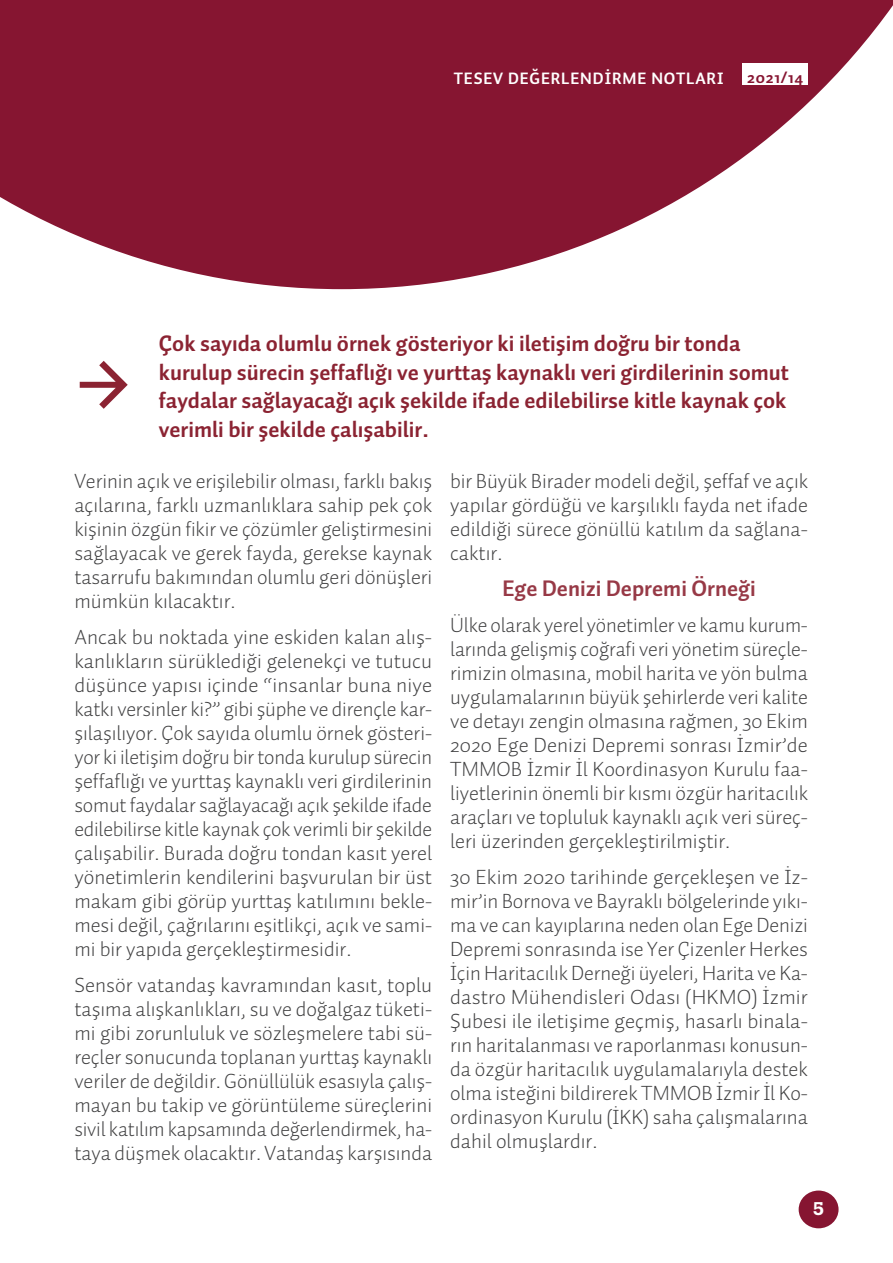
<style>
.page{position:relative;width:893px;height:1263px;background:#fff}
.page>*{position:absolute;margin:0;border:0;box-sizing:border-box;transform-origin:0 0}
.Paragraf_Stili_1{font:700 22.5px/28.5px "Auto 2 TR";color:#8b2332}
._2020_FES_Normal_TR{font:700 22.5px "Auto 2 TR";color:#973946}
._2020_FES_Normal_TR-2{font:300 21px/24px "Auto 2 TR";color:#3e3e3f;text-align:justify}
.Paragraf_Stili_1-2{font:600 18px "Produkt";color:#fff}
.t1{font:700 16.65px "Auto 2 TR";letter-spacing:.05em;color:#861531}
.t2{font:700 16.5px "Auto 2 TR";letter-spacing:.05em;color:#fff}
</style>
<div class="page">
<svg style="left:0;top:0;width:893px;height:289px;fill:#861531"></svg>
<div style="left:743px;top:64px;width:65px;height:21px;background:#fff"></div>
<div style="left:799px;top:1190px;width:39px;height:38px;background:#861531;border-radius:50%"></div>
<svg style="left:80px;top:361px;width:48px;height:48px"></svg>
<p class="t2" style="left:454px;top:68px;width:272px">TESEV DEĞERLENDİRME NOTLARI</p>
<p class="t1" style="left:747px;top:66px;width:58px">2021/14</p>
<p class="Paragraf_Stili_1" style="left:159px;top:330px;width:632px">Çok sayıda olumlu örnek gösteriyor ki iletişim doğru bir tonda kurulup sürecin şeffaflığı ve yurttaş kaynaklı veri girdilerinin somut faydalar sağlayacağı açık şekilde ifade edilebilirse kitle kaynak çok verimli bir şekilde çalışabilir.</p>
<p class="_2020_FES_Normal_TR-2" style="left:74px;top:469px;width:359px">Verinin açık ve erişilebilir olması, farklı bakış açılarına, farklı uzmanlıklara sahip pek çok kişinin özgün fikir ve çözümler geliştirmesini sağlayacak ve gerek fayda, gerekse kaynak tasarrufu bakımından olumlu geri dönüşleri mümkün kılacaktır.</p>
<p class="_2020_FES_Normal_TR-2" style="left:74px;top:625px;width:359px">Ancak bu noktada yine eskiden kalan alış&shy;kanlıkların sürüklediği gelenekçi ve tutucu düşünce yapısı içinde “insanlar buna niye katkı versinler ki?” gibi şüphe ve dirençle kar&shy;şılaşılıyor. Çok sayıda olumlu örnek gösteri&shy;yor ki iletişim doğru bir tonda kurulup sürecin şeffaflığı ve yurttaş kaynaklı veri girdilerinin somut faydalar sağlayacağı açık şekilde ifade edilebilirse kitle kaynak çok verimli bir şekilde çalışabilir. Burada doğru tondan kasıt yerel yönetimlerin kendilerini başvurulan bir üst makam gibi görüp yurttaş katılımını bekle&shy;mesi değil, çağrılarını eşitlikçi, açık ve sami&shy;mi bir yapıda gerçekleştirmesidir.</p>
<p class="_2020_FES_Normal_TR-2" style="left:74px;top:973px;width:359px">Sensör vatandaş kavramından kasıt, toplu taşıma alışkanlıkları, su ve doğalgaz tüketi&shy;mi gibi zorunluluk ve sözleşmelere tabi sü&shy;reçler sonucunda toplanan yurttaş kaynaklı veriler de değildir. Gönüllülük esasıyla çalış&shy;mayan bu takip ve görüntüleme süreçlerini sivil katılım kapsamında değerlendirmek, ha&shy;taya düşmek olacaktır. Vatandaş karşısında</p>
<p class="_2020_FES_Normal_TR-2" style="left:450px;top:469px;width:359px">bir Büyük Birader modeli değil, şeffaf ve açık yapılar gördüğü ve karşılıklı fayda net ifade edildiği sürece gönüllü katılım da sağlana&shy;caktır.</p>
<p class="_2020_FES_Normal_TR" style="left:502px;top:574px;width:255px">Ege Denizi Depremi Örneği</p>
<p class="_2020_FES_Normal_TR-2" style="left:450px;top:613px;width:359px">Ülke olarak yerel yönetimler ve kamu kurum&shy;larında gelişmiş coğrafi veri yönetim süreçle&shy;rimizin olmasına, mobil harita ve yön bulma uygulamalarının büyük şehirlerde veri kalite ve detayı zengin olmasına rağmen, 30 Ekim 2020 Ege Denizi Depremi sonrası İzmir’de TMMOB İzmir İl Koordinasyon Kurulu faa&shy;liyetlerinin önemli bir kısmı özgür haritacılık araçları ve topluluk kaynaklı açık veri süreç&shy;leri üzerinden gerçekleştirilmiştir.</p>
<p class="_2020_FES_Normal_TR-2" style="left:450px;top:865px;width:359px">30 Ekim 2020 tarihinde gerçekleşen ve İz&shy;mir’in Bornova ve Bayraklı bölgelerinde yıkı&shy;ma ve can kayıplarına neden olan Ege Denizi Depremi sonrasında ise Yer Çizenler Herkes İçin Haritacılık Derneği üyeleri, Harita ve Ka&shy;dastro Mühendisleri Odası (HKMO) İzmir Şubesi ile iletişime geçmiş, hasarlı binala&shy;rın haritalanması ve raporlanması konusun&shy;da özgür haritacılık uygulamalarıyla destek olma isteğini bildirerek TMMOB İzmir İl Ko&shy;ordinasyon Kurulu (İKK) saha çalışmalarına dahil olmuşlardır.</p>
<p class="Paragraf_Stili_1-2" style="left:813px;top:1196px;width:12px">5</p>
</div>
